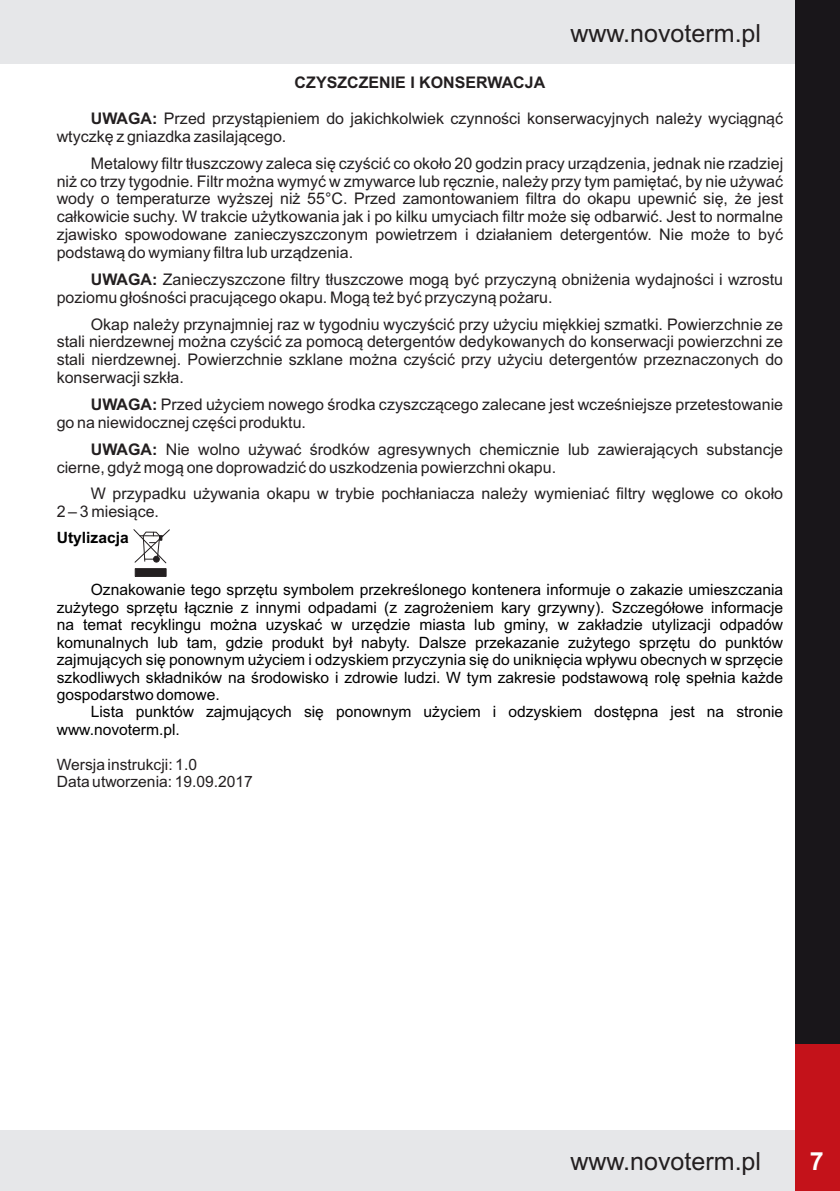
<style>
.page{position:relative;width:840px;height:1191px;background:#fff}
.page>*{position:absolute;margin:0;border:0;box-sizing:border-box;transform-origin:0 0}
.t1{font:25px "Arial";color:#231f20}
.t2{font:700 25px "Arial";color:#fff}
.t3{font:16px/17.8px "Arial";color:#231f20}
.t4{font:700 16px "Arial";color:#231f20}
.t5{font:15.6px/17.4px "Arial";color:#000;text-align:justify}
.t6{font:15.6px/17.4px "Arial";color:#231f20}
.t7{font:700 15.6px "Arial";color:#000}
.s1{font-weight:700}
</style>
<div class="page">
<div style="left:0;top:0;width:839px;height:64px;background:#e6e7e9"></div>
<div style="left:0;top:1130px;width:839px;height:61px;background:#e6e7e9"></div>
<div style="left:794px;top:73px;width:45px;height:1118px;background:#19161a"></div>
<div style="left:795px;top:1044px;width:44px;height:147px;background:#c4121a"></div>
<div style="left:794px;top:0;width:45px;height:857px;background:#19161a"></div>
<svg style="left:133px;top:529px;width:37px;height:48px"></svg>
<h1 class="t1" style="left:570px;top:24px;width:192px">www.novoterm.pl</h1>
<p class="t4" style="left:294px;top:77px;width:252px">CZYSZCZENIE I KONSERWACJA</p>
<p class="t3" style="left:57px;top:111px;width:727px;text-indent:34px"><span class="s1">UWAGA:</span> Przed przystąpieniem do jakichkolwiek czynności konserwacyjnych należy wyciągnąć wtyczkę z gniazdka zasilającego.</p>
<p class="t3" style="left:57px;top:156px;width:727px;text-align:justify;text-indent:34px">Metalowy filtr tłuszczowy zaleca się czyścić co około 20 godzin pracy urządzenia, jednak nie rzadziej niż co trzy tygodnie. Filtr można wymyć w zmywarce lub ręcznie, należy przy tym pamiętać, by nie używać wody o temperaturze wyższej niż 55°C. Przed zamontowaniem filtra do okapu upewnić się, że jest całkowicie suchy. W trakcie użytkowania jak i po kilku umyciach filtr może się odbarwić. Jest to normalne zjawisko spowodowane zanieczyszczonym powietrzem i działaniem detergentów. Nie może to być podstawą do wymiany filtra lub urządzenia.</p>
<p class="t3" style="left:57px;top:272px;width:727px;text-indent:34px"><span class="s1">UWAGA:</span> Zanieczyszczone filtry tłuszczowe mogą być przyczyną obniżenia wydajności i wzrostu poziomu głośności pracującego okapu. Mogą też być przyczyną pożaru.</p>
<p class="t3" style="left:57px;top:316px;width:727px;text-align:justify;text-indent:34px">Okap należy przynajmniej raz w tygodniu wyczyścić przy użyciu miękkiej szmatki. Powierzchnie ze stali nierdzewnej można czyścić za pomocą detergentów dedykowanych do konserwacji powierzchni ze stali nierdzewnej. Powierzchnie szklane można czyścić przy użyciu detergentów przeznaczonych do konserwacji szkła.</p>
<p class="t3" style="left:57px;top:397px;width:727px;text-indent:34px"><span class="s1">UWAGA:</span> Przed użyciem nowego środka czyszczącego zalecane jest wcześniejsze przetestowanie go na niewidocznej części produktu.</p>
<p class="t3" style="left:57px;top:442px;width:727px;text-indent:34px"><span class="s1">UWAGA:</span> Nie wolno używać środków agresywnych chemicznie lub zawierających substancje cierne, gdyż mogą one doprowadzić do uszkodzenia powierzchni okapu.</p>
<p class="t3" style="left:57px;top:486px;width:727px;text-indent:34px">W przypadku używania okapu w trybie pochłaniacza należy wymieniać filtry węglowe co około<br>2 – 3 miesiące.</p>
<p class="t7" style="left:57px;top:532px;width:73px">Utylizacja</p>
<p class="t5" style="left:57px;top:582px;width:727px;text-indent:34px">Oznakowanie tego sprzętu symbolem przekreślonego kontenera informuje o zakazie umieszczania zużytego sprzętu łącznie z innymi odpadami (z zagrożeniem kary grzywny). Szczegółowe informacje na temat recyklingu można uzyskać w urzędzie miasta lub gminy, w zakładzie utylizacji odpadów komunalnych lub tam, gdzie produkt był nabyty. Dalsze przekazanie zużytego sprzętu do punktów zajmujących się ponownym użyciem i odzyskiem przyczynia się do uniknięcia wpływu obecnych w sprzęcie szkodliwych składników na środowisko i zdrowie ludzi. W tym zakresie podstawową rolę spełnia każde gospodarstwo domowe.</p>
<p class="t5" style="left:57px;top:704px;width:727px;text-indent:34px">Lista punktów zajmujących się ponownym użyciem i odzyskiem dostępna jest na stronie www.novoterm.pl.</p>
<p class="t6" style="left:57px;top:757px;width:197px">Wersja instrukcji: 1.0<br>Data utworzenia: 19.09.2017</p>
<h1 class="t1" style="left:570px;top:1152px;width:192px">www.novoterm.pl</h1>
<h1 class="t2" style="left:809px;top:1151px;width:15px">7</h1>
</div>
